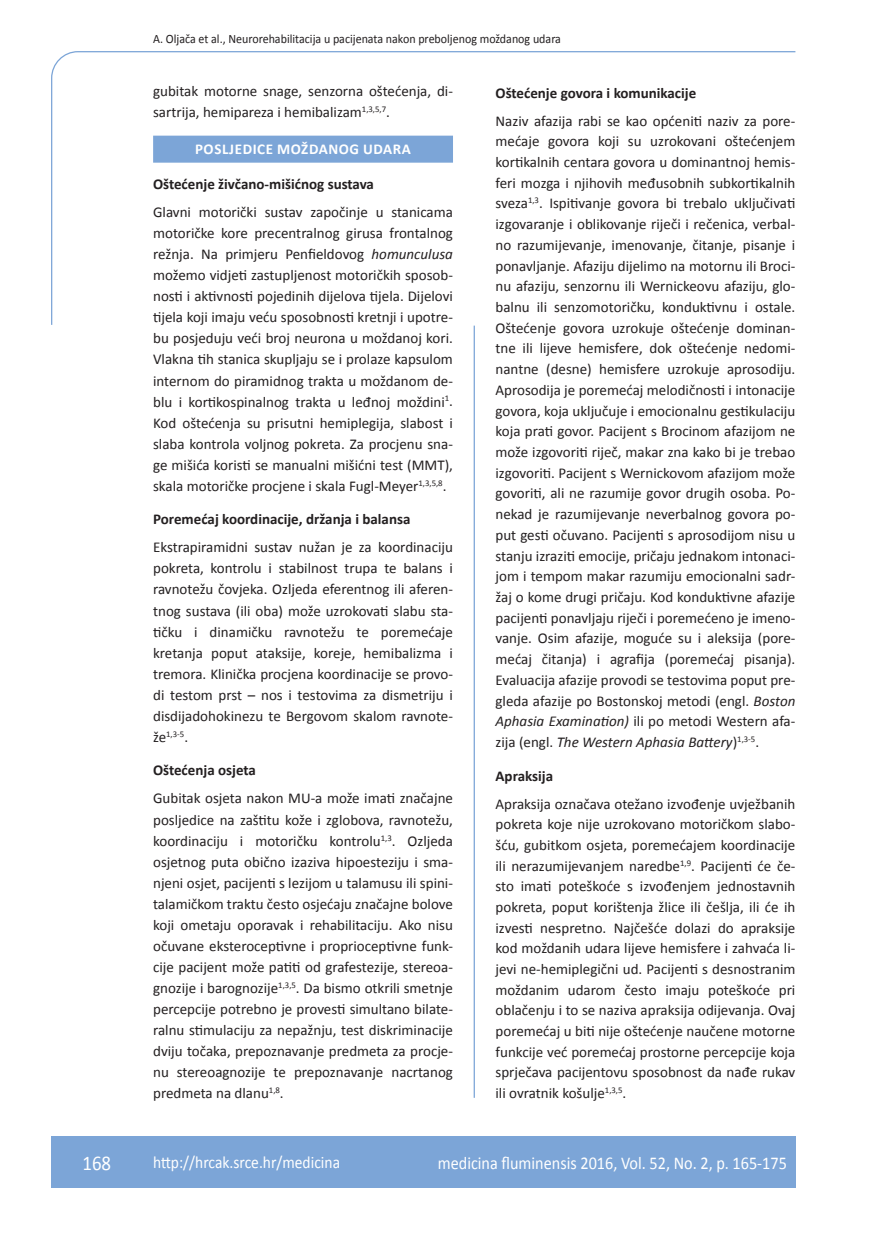
<style>
.page{position:relative;width:872px;height:1234px;background:#fff}
.page>*{position:absolute;margin:0;border:0;box-sizing:border-box;transform-origin:0 0}
.t1{font:21px "Calibri";color:#fff;scale:.9 1}
.t2{font:18px "Calibri";color:#fff;scale:.9 1}
.t3{font:17.25px "Calibri";color:#fff;scale:.9 1}
.t4{font:15px/21px "Calibri";color:#231f20;text-align:justify}
.t5{font:700 15px "Calibri";color:#231f20}
.t6{font:700 15px "Calibri";letter-spacing:.04em;color:#fff}
.t7{font:12.75px "Calibri";color:#231f20;scale:.94 1}
.t8{font:8.7px "Calibri";color:#231f20}
.s1{font-style:italic}
.s2{font-size:15px}
</style>
<div class="page">
<svg style="left:51px;top:51px;width:745px;height:274px"></svg>
<hr style="left:473px;top:325px;width:2px;height:772px;background:#7ca5d7">
<div style="left:51px;top:1135px;width:744px;height:51px;background:#7ca5d7"></div>
<div style="left:153px;top:136px;width:300px;height:27px;background:#7ca5d7"></div>
<p class="t7" style="left:153px;top:30px;width:435px">A. Oljača et al., Neurorehabilitacija u pacijenata nakon preboljenog moždanog udara</p>
<p class="t4" style="left:153px;top:80px;width:301px">gubitak motorne snage, senzorna oštećenja, di&shy;sartrija, hemipareza i hemibalizam<sup>1,3,5,7</sup>.</p>
<p class="t6" style="left:195px;top:140px;width:217px">POSLJEDICE MOŽDANOG UDARA</p>
<p class="t5" style="left:153px;top:175px;width:222px">Oštećenje živčano-mišićnog sustava</p>
<p class="t4" style="left:153px;top:201px;width:301px">Glavni motorički sustav započinje u stanicama motoričke kore precentralnog girusa frontalnog režnja. Na primjeru Penfieldovog <span class="s1">homunculusa </span>možemo vidjeti zastupljenost motoričkih sposob&shy;nosti i aktivnosti pojedinih dijelova tijela. Dijelovi tijela koji imaju veću sposobnosti kretnji i upotre&shy;bu posjeduju veći broj neurona u moždanoj kori.<br>Vlakna tih stanica skupljaju se i prolaze kapsulom internom do piramidnog trakta u moždanom de&shy;blu i kortikospinalnog trakta u leđnoj moždini<sup>1</sup>.<br>Kod oštećenja su prisutni hemiplegija, slabost i slaba kontrola voljnog pokreta. Za procjenu sna&shy;ge mišića koristi se manualni mišićni test (MMT), skala motoričke procjene i skala Fugl-Meyer<sup>1,3,5,8</sup>.</p>
<p class="t5" style="left:153px;top:510px;width:259px">Poremećaj koordinacije, držanja i balansa</p>
<p class="t4" style="left:153px;top:536px;width:301px">Ekstrapiramidni sustav nužan je za koordinaciju pokreta, kontrolu i stabilnost trupa te balans i ravnotežu čovjeka. Ozljeda eferentnog ili aferen&shy;tnog sustava (ili oba) može uzrokovati slabu sta&shy;tičku i dinamičku ravnotežu te poremećaje kretanja poput ataksije, koreje, hemibalizma i tremora. Klinička procjena koordinacije se provo&shy;di testom prst – nos i testovima za dismetriju i disdijadohokinezu te Bergovom skalom ravnote-</p>
<p class="t8" style="left:153px;top:728px;width:36px"><span class="s2">že</span>1,3-5<span class="s2">.</span></p>
<p class="t5" style="left:153px;top:761px;width:104px">Oštećenja osjeta</p>
<p class="t4" style="left:153px;top:787px;width:301px">Gubitak osjeta nakon MU-a može imati značajne posljedice na zaštitu kože i zglobova, ravnotežu, koordinaciju i motoričku kontrolu<sup>1,3</sup>. Ozljeda osjetnog puta obično izaziva hipoesteziju i sma&shy;njeni osjet, pacijenti s lezijom u talamusu ili spini&shy;talamičkom traktu često osjećaju značajne bolove koji ometaju oporavak i rehabilitaciju. Ako nisu očuvane eksteroceptivne i proprioceptivne funk&shy;cije pacijent može patiti od grafestezije, stereoa&shy;gnozije i barognozije<sup>1,3,5</sup>. Da bismo otkrili smetnje percepcije potrebno je provesti simultano bilate&shy;ralnu stimulaciju za nepažnju, test diskriminacije dviju točaka, prepoznavanje predmeta za procje&shy;nu stereoagnozije te prepoznavanje nacrtanog predmeta na dlanu<sup>1,8</sup>.</p>
<p class="t5" style="left:495px;top:84px;width:202px">Oštećenje govora i komunikacije</p>
<p class="t4" style="left:495px;top:109px;width:301px">Naziv afazija rabi se kao općeniti naziv za pore&shy;mećaje govora koji su uzrokovani oštećenjem kortikalnih centara govora u dominantnoj hemis&shy;feri mozga i njihovih međusobnih subkortikalnih sveza<sup>1,3</sup>. Ispitivanje govora bi trebalo uključivati izgovaranje i oblikovanje riječi i rečenica, verbal&shy;no razumijevanje, imenovanje, čitanje, pisanje i ponavljanje. Afaziju dijelimo na motornu ili Broci&shy;nu afaziju, senzornu ili Wernickeovu afaziju, glo&shy;balnu ili senzomotoričku, konduktivnu i ostale.<br>Oštećenje govora uzrokuje oštećenje dominan&shy;tne ili lijeve hemisfere, dok oštećenje nedomi&shy;nantne (desne) hemisfere uzrokuje aprosodiju.<br>Aprosodija je poremećaj melodičnosti i intonacije govora, koja uključuje i emocionalnu gestikulaciju koja prati govor. Pacijent s Brocinom afazijom ne može izgovoriti riječ, makar zna kako bi je trebao izgovoriti. Pacijent s Wernickovom afazijom može govoriti, ali ne razumije govor drugih osoba. Po&shy;nekad je razumijevanje neverbalnog govora po&shy;put gesti očuvano. Pacijenti s aprosodijom nisu u stanju izraziti emocije, pričaju jednakom intonaci&shy;jom i tempom makar razumiju emocionalni sadr&shy;žaj o kome drugi pričaju. Kod konduktivne afazije pacijenti ponavljaju riječi i poremećeno je imeno&shy;vanje. Osim afazije, moguće su i aleksija (pore&shy;mećaj čitanja) i agrafija (poremećaj pisanja).<br>Evaluacija afazije provodi se testovima poput pre&shy;gleda afazije po Bostonskoj metodi (engl. <span class="s1">Boston Aphasia Examination)</span> ili po metodi Western afa&shy;zija (engl. <span class="s1">The Western Aphasia Battery</span>)<sup>1,3-5</sup>.</p>
<p class="t5" style="left:495px;top:766px;width:59px">Apraksija</p>
<p class="t4" style="left:495px;top:792px;width:301px;line-height:20.5px">Apraksija označava otežano izvođenje uvježbanih pokreta koje nije uzrokovano motoričkom slabo&shy;šću, gubitkom osjeta, poremećajem koordinacije ili nerazumijevanjem naredbe<sup>1,9</sup>. Pacijenti će če&shy;sto imati poteškoće s izvođenjem jednostavnih pokreta, poput korištenja žlice ili češlja, ili će ih izvesti nespretno. Najčešće dolazi do apraksije kod moždanih udara lijeve hemisfere i zahvaća li&shy;jevi ne-hemiplegični ud. Pacijenti s desnostranim moždanim udarom često imaju poteškoće pri oblačenju i to se naziva apraksija odijevanja. Ovaj poremećaj u biti nije oštećenje naučene motorne funkcije već poremećaj prostorne percepcije koja sprječava pacijentovu sposobnost da nađe rukav ili ovratnik košulje<sup>1,3,5</sup>.</p>
<h1 class="t1" style="left:82px;top:1149px;width:33px">168</h1>
<p class="t3" style="left:153px;top:1150px;width:209px">http://hrcak.srce.hr/medicina</p>
<p class="t2" style="left:438px;top:1151px;width:389px">medicina fluminensis 2016, Vol. 52, No. 2, p. 165-175</p>
</div>
